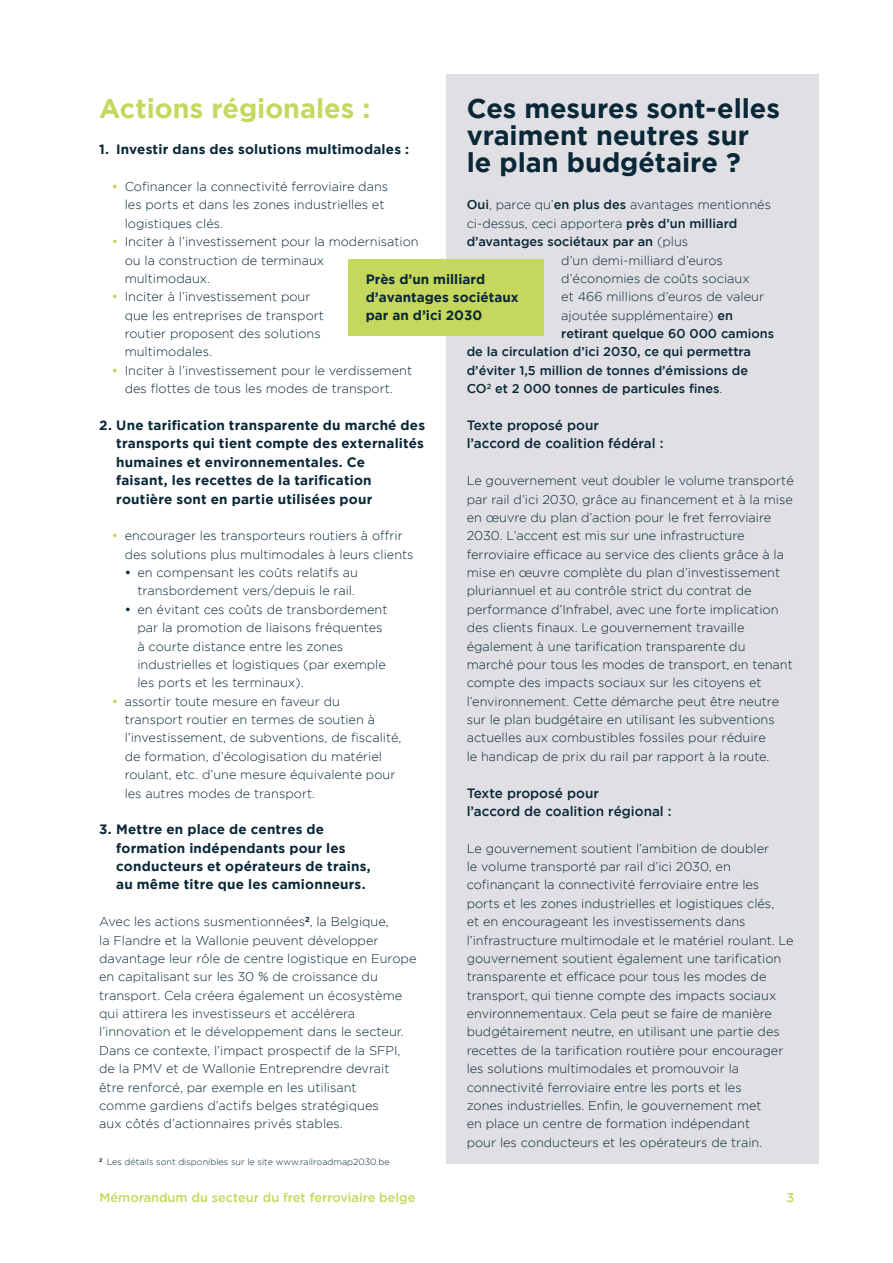
<style>
.page{position:relative;width:893px;height:1263px;background:#fff}
.page>*{position:absolute;margin:0;border:0;box-sizing:border-box;transform-origin:0 0}
.t1{font:700 27px/27px "Gotham";color:#092737}
.t2{font:700 27px "Gotham";color:#c6d75e}
.t3{font:700 13.5px/18.3px "Gotham";letter-spacing:.015em;color:#092737}
.t4{font:500 13.5px/18.3px "Gotham";color:#092737}
.t5{font:300 12.75px/18.3px "Gotham";color:#092737}
.t6{font:500 12.75px "Gotham";color:#092737}
.t7{font:500 12.75px "Gotham";color:#c6d75e}
.t8{font:300 9px "Gotham";color:#092737}
.s1{font-weight:500;color:#c6d75e}
.s2{font-weight:500}
.s3{font-weight:300}
</style>
<div class="page">
<div style="left:447px;top:74px;width:372px;height:1090px;background:#dfdfe4"></div>
<div style="left:349px;top:259px;width:195px;height:77px;background:#c6d75e"></div>
<h1 class="t2" style="left:99px;top:92px;width:273px">Actions régionales :</h1>
<p class="t3" style="left:99px;top:140px;width:311px">1. Investir dans des solutions multimodales :</p>
<p class="t5" style="left:125px;top:177px;width:265px;text-indent:-13px"><span class="s1">•</span> Cofinancer la connectivité ferroviaire dans les ports et dans les zones industrielles et logistiques clés.</p>
<p class="t5" style="left:125px;top:232px;width:296px;text-indent:-13px"><span class="s1">•</span> Inciter à l’investissement pour la modernisation ou la construction de terminaux<br>multimodaux.</p>
<p class="t5" style="left:125px;top:288px;width:201px;text-indent:-13px"><span class="s1">•</span> Inciter à l’investissement pour que les entreprises de transport routier proposent des solutions multimodales.</p>
<p class="t5" style="left:112px;top:361px;width:302px;text-align:center"><span class="s1">•</span> Inciter à l’investissement pour le verdissement des flottes de tous les modes de transport.</p>
<p class="t3" style="left:116px;top:416px;width:310px;text-indent:-17px">2. Une tarification transparente du marché des transports qui tient compte des externalités humaines et environnementales. Ce<br>faisant, les recettes de la tarification routière sont en partie utilisées pour</p>
<p class="t5" style="left:125px;top:526px;width:290px;text-indent:-13px"><span class="s1">•</span> encourager les transporteurs routiers à offrir des solutions plus multimodales à leurs clients</p>
<p class="t5" style="left:125px;top:563px;width:235px;text-align:right"><span class="s2">•</span> en compensant les coûts relatifs au transbordement vers/depuis le rail.</p>
<p class="t5" style="left:137px;top:600px;width:252px;text-indent:-13px"><span class="s2">•</span> en évitant ces coûts de transbordement par la promotion de liaisons fréquentes à courte distance entre les zones industrielles et logistiques (par exemple les ports et les terminaux).</p>
<p class="t5" style="left:125px;top:692px;width:278px;text-indent:-13px"><span class="s1">•</span> assortir toute mesure en faveur du<br>transport routier en termes de soutien à l’investissement, de subventions, de fiscalité, de formation, d’écologisation du matériel roulant, etc. d’une mesure équivalente pour les autres modes de transport.</p>
<p class="t3" style="left:116px;top:820px;width:256px;text-indent:-17px">3. Mettre en place de centres de formation indépendants pour les conducteurs et opérateurs de trains, au même titre que les camionneurs.</p>
<p class="t5" style="left:99px;top:912px;width:319px">Avec les actions susmentionnées<sup>2</sup>, la Belgique,<br>la Flandre et la Wallonie peuvent développer davantage leur rôle de centre logistique en Europe en capitalisant sur les 30 % de croissance du transport. Cela créera également un écosystème qui attirera les investisseurs et accélérera l’innovation et le développement dans le secteur.<br>Dans ce contexte, l’impact prospectif de la SFPI, de la PMV et de Wallonie Entreprendre devrait être renforcé, par exemple en les utilisant<br>comme gardiens d’actifs belges stratégiques<br>aux côtés d’actionnaires privés stables.</p>
<p class="t8" style="left:99px;top:1157px;width:292px"><sup>2</sup> Les détails sont disponibles sur le site www.railroadmap2030.be</p>
<h1 class="t1" style="left:467px;top:94px;width:315px">Ces mesures sont-elles vraiment neutres sur le plan budgétaire ?</h1>
<p class="t5" style="left:467px;top:196px;width:306px"><span class="s2">Oui</span>, parce qu’<span class="s2">en plus des</span> avantages mentionnés</p>
<p class="t5" style="left:467px;top:214px;width:272px">ci-dessus, ceci apportera <span class="s2">près d’un milliard</span></p>
<p class="t6" style="left:467px;top:234px;width:223px">d’avantages sociétaux par an <span class="s3">(plus</span></p>
<p class="t5" style="left:561px;top:251px;width:163px">d’un demi-milliard d’euros</p>
<p class="t5" style="left:561px;top:269px;width:190px">d’économies de coûts sociaux</p>
<p class="t5" style="left:561px;top:288px;width:204px">et 466 millions d’euros de valeur</p>
<p class="t5" style="left:561px;top:306px;width:173px">ajoutée supplémentaire) <span class="s2">en</span></p>
<p class="t6" style="left:561px;top:326px;width:214px">retirant quelque 60 000 camions</p>
<p class="t6" style="left:467px;top:345px;width:286px">de la circulation d’ici 2030, ce qui permettra</p>
<p class="t6" style="left:467px;top:363px;width:283px">d’éviter 1,5 million de tonnes d’émissions de</p>
<p class="t6" style="left:467px;top:381px;width:257px">CO<sup>2</sup> et 2 000 tonnes de particules fines<span class="s3">.</span></p>
<p class="t4" style="left:467px;top:416px;width:198px">Texte proposé pour<br>l’accord de coalition fédéral :</p>
<p class="t5" style="left:467px;top:471px;width:329px">Le gouvernement veut doubler le volume transporté par rail d’ici 2030, grâce au financement et à la mise en œuvre du plan d’action pour le fret ferroviaire 2030. L’accent est mis sur une infrastructure ferroviaire efficace au service des clients grâce à la mise en œuvre complète du plan d’investissement pluriannuel et au contrôle strict du contrat de performance d’Infrabel, avec une forte implication des clients finaux. Le gouvernement travaille également à une tarification transparente du marché pour tous les modes de transport, en tenant compte des impacts sociaux sur les citoyens et l’environnement. Cette démarche peut être neutre sur le plan budgétaire en utilisant les subventions actuelles aux combustibles fossiles pour réduire<br>le handicap de prix du rail par rapport à la route.</p>
<p class="t4" style="left:467px;top:783px;width:206px">Texte proposé pour<br>l’accord de coalition régional :</p>
<p class="t5" style="left:467px;top:839px;width:329px">Le gouvernement soutient l’ambition de doubler<br>le volume transporté par rail d’ici 2030, en cofinançant la connectivité ferroviaire entre les ports et les zones industrielles et logistiques clés,<br>et en encourageant les investissements dans l’infrastructure multimodale et le matériel roulant. Le gouvernement soutient également une tarification transparente et efficace pour tous les modes de transport, qui tienne compte des impacts sociaux environnementaux. Cela peut se faire de manière budgétairement neutre, en utilisant une partie des recettes de la tarification routière pour encourager les solutions multimodales et promouvoir la connectivité ferroviaire entre les ports et les<br>zones industrielles. Enfin, le gouvernement met<br>en place un centre de formation indépendant<br>pour les conducteurs et les opérateurs de train.</p>
<p class="t3" style="left:366px;top:270px;width:154px">Près d’un milliard d’avantages sociétaux par an d’ici 2030</p>
<p class="t7" style="left:99px;top:1190px;width:317px">Mémorandum du secteur du fret ferroviaire belge</p>
<p class="t7" style="left:786px;top:1190px;width:9px">3</p>
</div>
